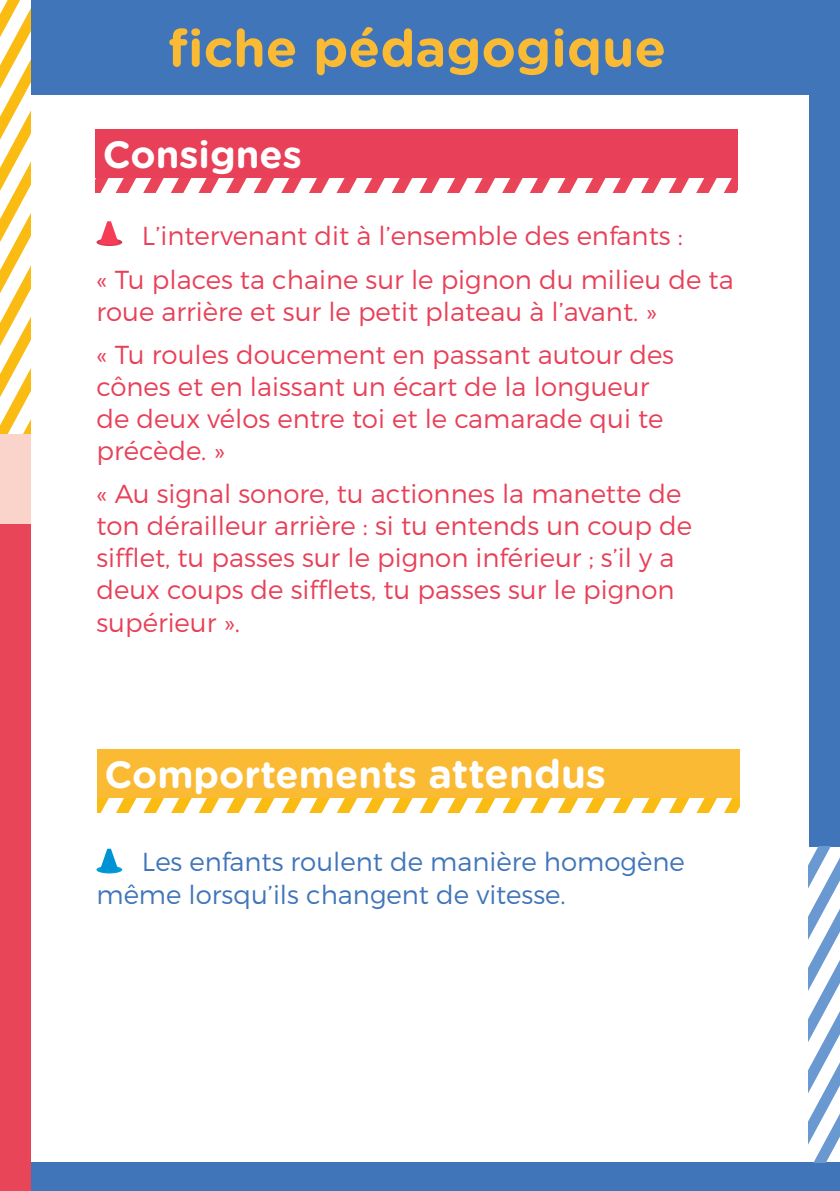
<style>
.page{position:relative;width:840px;height:1191px;background:#fff}
.page>*{position:absolute;margin:0;border:0;box-sizing:border-box;transform-origin:0 0}
.t1{font:700 52px "Gotham Rounded";color:#faba33}
.t2{font:700 38px "Gotham Rounded";color:#fff}
.t3{font:300 26px/32px "Montserrat";color:#e84058}
.t4{font:300 26px/33px "Montserrat";color:#4075ba}
.s1{font-size:40px}
</style>
<div class="page">
<div style="left:0;top:0;width:839px;height:94px;background:#4075ba"></div>
<div style="left:0;top:433px;width:30px;height:257px;background:#fad4cb"></div>
<div style="left:808px;top:0;width:31px;height:847px;background:#4075ba"></div>
<div style="left:19px;top:1162px;width:820px;height:29px;background:#4075ba"></div>
<div style="left:0;top:524px;width:30px;height:667px;background:#e94558"></div>
<svg style="left:0;top:0;width:30px;height:433px"></svg>
<svg style="left:808px;top:847px;width:31px;height:315px"></svg>
<div style="left:96px;top:129px;width:641px;height:49px;background:#e84058"></div>
<div style="left:97px;top:749px;width:642px;height:49px;background:#faba33"></div>
<svg style="left:96px;top:178px;width:641px;height:14px"></svg>
<svg style="left:97px;top:798px;width:642px;height:14px"></svg>
<svg style="left:96px;top:238px;width:26px;height:8px"></svg>
<svg style="left:99px;top:221px;width:20px;height:24px"></svg>
<svg style="left:96px;top:866px;width:26px;height:7px"></svg>
<svg style="left:99px;top:848px;width:20px;height:24px"></svg>
<h1 class="t1" style="left:168px;top:10px;width:499px">fiche pédagogique</h1>
<h2 class="t2" style="left:103px;top:127px;width:200px">Consignes</h2>
<p class="t3" style="left:96px;top:214px;width:638px;line-height:43.4px;text-align:center">L’intervenant dit à l’ensemble des enfants :<br>« Tu places ta chaine sur le pignon du milieu de ta</p>
<p class="t3" style="left:96px;top:289px;width:578px;line-height:43.4px">roue arrière et sur le petit plateau à l’avant. » « Tu roules doucement en passant autour des</p>
<p class="t3" style="left:96px;top:370px;width:568px">cônes et en laissant un écart de la longueur de deux vélos entre toi et le camarade qui te précède. »</p>
<p class="t3" style="left:96px;top:478px;width:596px">« Au signal sonore, tu actionnes la manette de ton dérailleur arrière : si tu entends un coup de sifflet, tu passes sur le pignon inférieur ; s’il y a deux coups de sifflets, tu passes sur le pignon supérieur ».</p>
<h2 class="t2" style="left:104px;top:746px;width:503px">Comportements <span class="s1">attendus</span></h2>
<p class="t4" style="left:96px;top:844px;width:589px;text-indent:45px">Les enfants roulent de manière homogène même lorsqu’ils changent de vitesse.</p>
</div>
